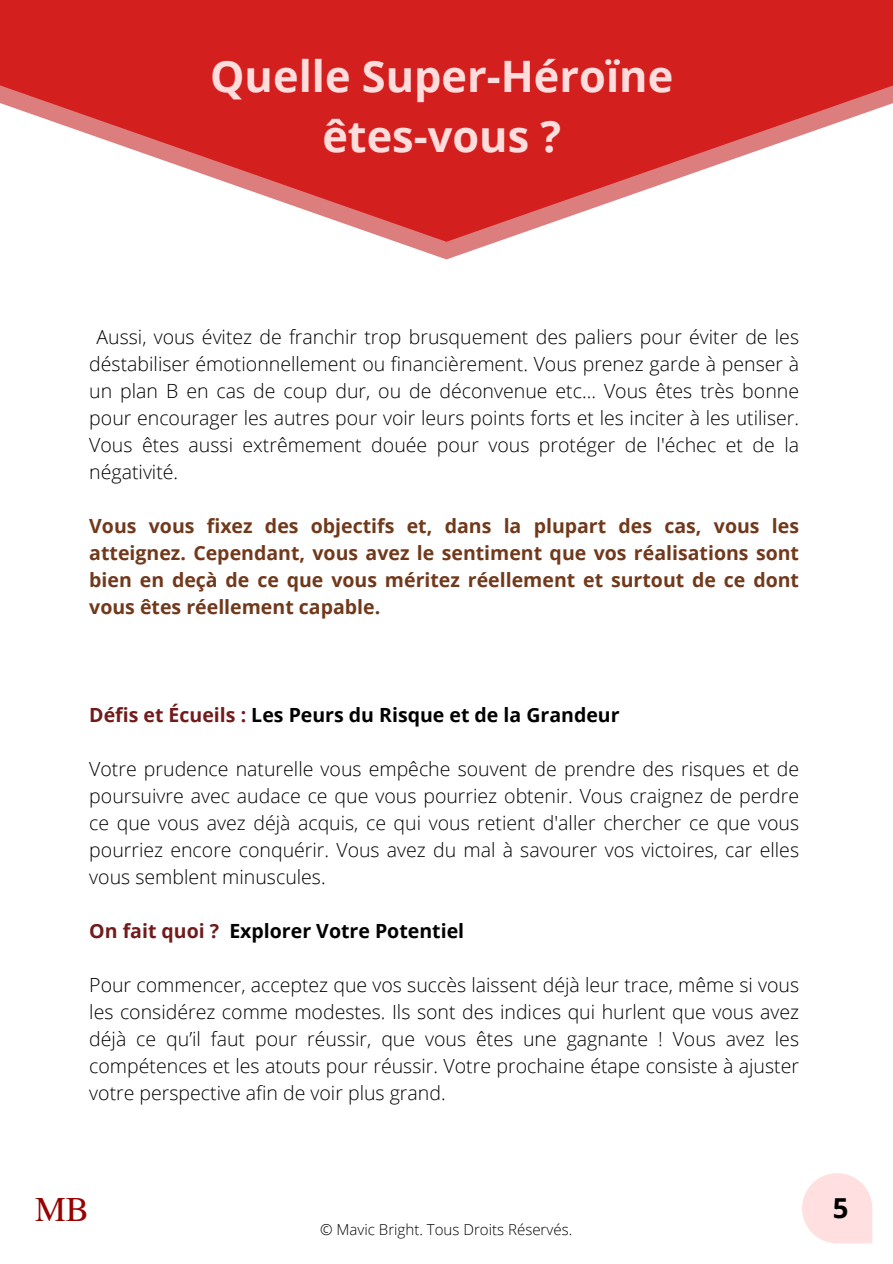
<style>
.page{position:relative;width:893px;height:1264px;background:#fff}
.page>*{position:absolute;margin:0;border:0;box-sizing:border-box;transform-origin:0 0}
.t1{font:700 43.35px "Open Sans";color:#fdd}
.t2{font:34.65px "Te X Gyre Termes";color:#900}
.t3{font:700 27.6px "Open Sans";color:#000}
.t4{font:300 19.5px/27px "Open Sans";color:#000;text-align:justify}
.t5{font:700 19.5px/27px "Open Sans";color:#71391b;text-align:justify}
.t6{font:700 19.5px "Open Sans";color:#000}
.t7{font:300 15px "Open Sans";color:#000}
.s1{color:#721b1b}
</style>
<div class="page">
<svg style="left:802px;top:1173px;width:70px;height:70px"></svg>
<svg style="left:0;top:0;width:892px;height:242px;fill:#d41f1f"></svg>
<p class="t1" style="left:210px;top:46px;width:464px">Quelle Super-Héroïne</p>
<p class="t1" style="left:341px;top:50px;width:210px">du succès</p>
<p class="t1" style="left:322px;top:106px;width:240px">êtes-vous ?</p>
<p class="t4" style="left:89px;top:323px;width:711px;text-indent:7px">Aussi, vous évitez de franchir trop brusquement des paliers pour éviter de les déstabiliser émotionnellement ou financièrement. Vous prenez garde à penser à un plan B en cas de coup dur, ou de déconvenue etc… Vous êtes très bonne pour encourager les autres pour voir leurs points forts et les inciter à les utiliser.<br>Vous êtes aussi extrêmement douée pour vous protéger de l'échec et de la négativité.</p>
<p class="t5" style="left:89px;top:512px;width:711px">Vous vous fixez des objectifs et, dans la plupart des cas, vous les atteignez. Cependant, vous avez le sentiment que vos réalisations sont bien en deçà de ce que vous méritez réellement et surtout de ce dont vous êtes réellement capable.</p>
<p class="t6" style="left:89px;top:701px;width:532px"><span class="s1">Défis et Écueils :</span> Les Peurs du Risque et de la Grandeur</p>
<p class="t4" style="left:89px;top:755px;width:711px">Votre prudence naturelle vous empêche souvent de prendre des risques et de poursuivre avec audace ce que vous pourriez obtenir. Vous craignez de perdre ce que vous avez déjà acquis, ce qui vous retient d'aller chercher ce que vous pourriez encore conquérir. Vous avez du mal à savourer vos victoires, car elles vous semblent minuscules.</p>
<p class="t6" style="left:89px;top:917px;width:376px"><span class="s1">On fait quoi ?</span> Explorer Votre Potentiel</p>
<p class="t4" style="left:89px;top:971px;width:711px">Pour commencer, acceptez que vos succès laissent déjà leur trace, même si vous les considérez comme modestes. Ils sont des indices qui hurlent que vous avez déjà ce qu’il faut pour réussir, que vous êtes une gagnante ! Vous avez les compétences et les atouts pour réussir. Votre prochaine étape consiste à ajuster votre perspective afin de voir plus grand.</p>
<p class="t2" style="left:35px;top:1184px;width:56px">MB</p>
<p class="t7" style="left:320px;top:1218px;width:254px">© Mavic Bright. Tous Droits Réservés.</p>
<p class="t3" style="left:832px;top:1188px;width:17px">5</p>
</div>
